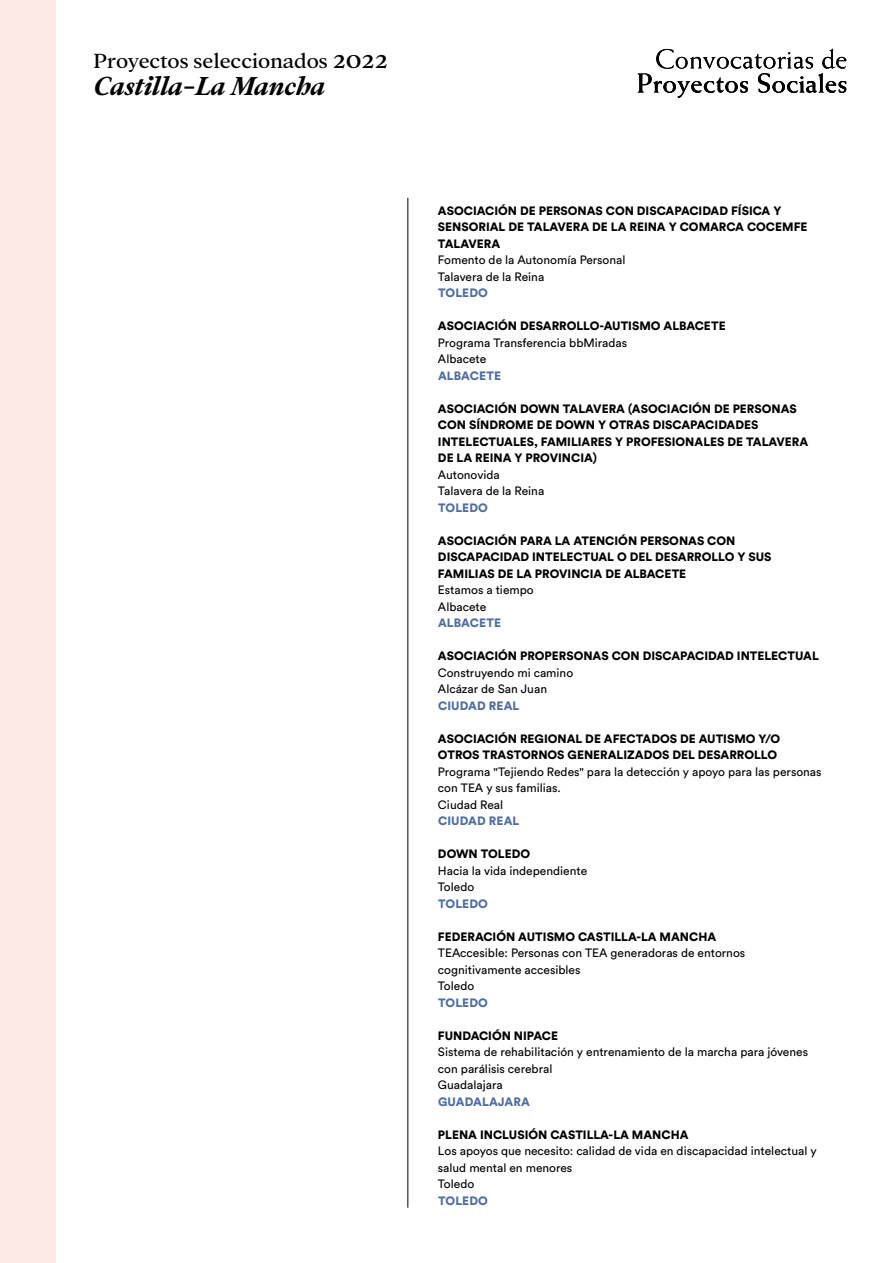
<style>
.page{position:relative;width:893px;height:1263px;background:#fff}
.page>*{position:absolute;margin:0;border:0;box-sizing:border-box;transform-origin:0 0}
.t1{font:italic 700 28.5px "Addington CF";color:#000}
.t2{font:22.5px "Addington CF";letter-spacing:-.005em;color:#000}
.t3{font:900 12px/16.5px "Circular Std";color:#000}
.t4{font:12px/16.5px "Circular Std";color:#000}
.t5{font:900 12px "Circular Std";letter-spacing:.01em;color:#506e9f}
.s1{font-size:29.25px}
</style>
<div class="page">
<svg style="left:638px;top:49px;width:208px;height:49px"></svg>
<hr style="left:407px;top:198px;width:1px;height:1010px;background:#000">
<div style="left:0;top:0;width:55px;height:1263px;background:#fdeae6"></div>
<h2 class="t2" style="left:94px;top:48px;width:296px">Proyectos seleccionados <span class="s1">2022</span></h2>
<h1 class="t1" style="left:94px;top:69px;width:233px">Castilla-La Mancha</h1>
<p class="t3" style="left:438px;top:202px;width:371px">ASOCIACIÓN DE PERSONAS CON DISCAPACIDAD FÍSICA Y<br>SENSORIAL DE TALAVERA DE LA REINA Y COMARCA COCEMFE<br>TALAVERA</p>
<p class="t4" style="left:438px;top:251px;width:189px">Fomento de la Autonomía Personal<br>Talavera de la Reina</p>
<p class="t5" style="left:438px;top:285px;width:51px">TOLEDO</p>
<p class="t3" style="left:438px;top:317px;width:289px">ASOCIACIÓN DESARROLLO-AUTISMO ALBACETE</p>
<p class="t4" style="left:438px;top:334px;width:191px">Programa Transferencia bbMiradas<br>Albacete</p>
<p class="t5" style="left:438px;top:367px;width:65px">ALBACETE</p>
<p class="t3" style="left:438px;top:400px;width:372px">ASOCIACIÓN DOWN TALAVERA (ASOCIACIÓN DE PERSONAS CON SÍNDROME DE DOWN Y OTRAS DISCAPACIDADES INTELECTUALES, FAMILIARES Y PROFESIONALES DE TALAVERA DE LA REINA Y PROVINCIA)</p>
<p class="t4" style="left:438px;top:466px;width:108px">Autonovida<br>Talavera de la Reina</p>
<p class="t5" style="left:438px;top:499px;width:51px">TOLEDO</p>
<p class="t3" style="left:438px;top:532px;width:335px">ASOCIACIÓN PARA LA ATENCIÓN PERSONAS CON<br>DISCAPACIDAD INTELECTUAL O DEL DESARROLLO Y SUS<br>FAMILIAS DE LA PROVINCIA DE ALBACETE</p>
<p class="t4" style="left:438px;top:581px;width:97px">Estamos a tiempo<br>Albacete</p>
<p class="t5" style="left:438px;top:615px;width:65px">ALBACETE</p>
<p class="t3" style="left:438px;top:647px;width:382px">ASOCIACIÓN PROPERSONAS CON DISCAPACIDAD INTELECTUAL</p>
<p class="t4" style="left:438px;top:664px;width:137px">Construyendo mi camino<br>Alcázar de San Juan</p>
<p class="t5" style="left:438px;top:697px;width:83px">CIUDAD REAL</p>
<p class="t3" style="left:438px;top:730px;width:344px">ASOCIACIÓN REGIONAL DE AFECTADOS DE AUTISMO Y/O<br>OTROS TRASTORNOS GENERALIZADOS DEL DESARROLLO</p>
<p class="t4" style="left:438px;top:763px;width:385px">Programa "Tejiendo Redes" para la detección y apoyo para las personas con TEA y sus familias.<br>Ciudad Real</p>
<p class="t5" style="left:438px;top:813px;width:83px">CIUDAD REAL</p>
<p class="t3" style="left:438px;top:845px;width:94px">DOWN TOLEDO</p>
<p class="t4" style="left:438px;top:862px;width:151px">Hacia la vida independiente<br>Toledo</p>
<p class="t5" style="left:438px;top:895px;width:51px">TOLEDO</p>
<p class="t3" style="left:438px;top:928px;width:280px">FEDERACIÓN AUTISMO CASTILLA-LA MANCHA</p>
<p class="t4" style="left:438px;top:944px;width:309px">TEAccesible: Personas con TEA generadoras de entornos cognitivamente accesibles<br>Toledo</p>
<p class="t5" style="left:438px;top:994px;width:51px">TOLEDO</p>
<p class="t3" style="left:438px;top:1027px;width:122px">FUNDACIÓN NIPACE</p>
<p class="t4" style="left:438px;top:1043px;width:372px">Sistema de rehabilitación y entrenamiento de la marcha para jóvenes con parálisis cerebral<br>Guadalajara</p>
<p class="t5" style="left:438px;top:1093px;width:93px">GUADALAJARA</p>
<p class="t3" style="left:438px;top:1126px;width:252px">PLENA INCLUSIÓN CASTILLA-LA MANCHA</p>
<p class="t4" style="left:438px;top:1142px;width:380px">Los apoyos que necesito: calidad de vida en discapacidad intelectual y salud mental en menores<br>Toledo</p>
<p class="t5" style="left:438px;top:1192px;width:51px">TOLEDO</p>
</div>
